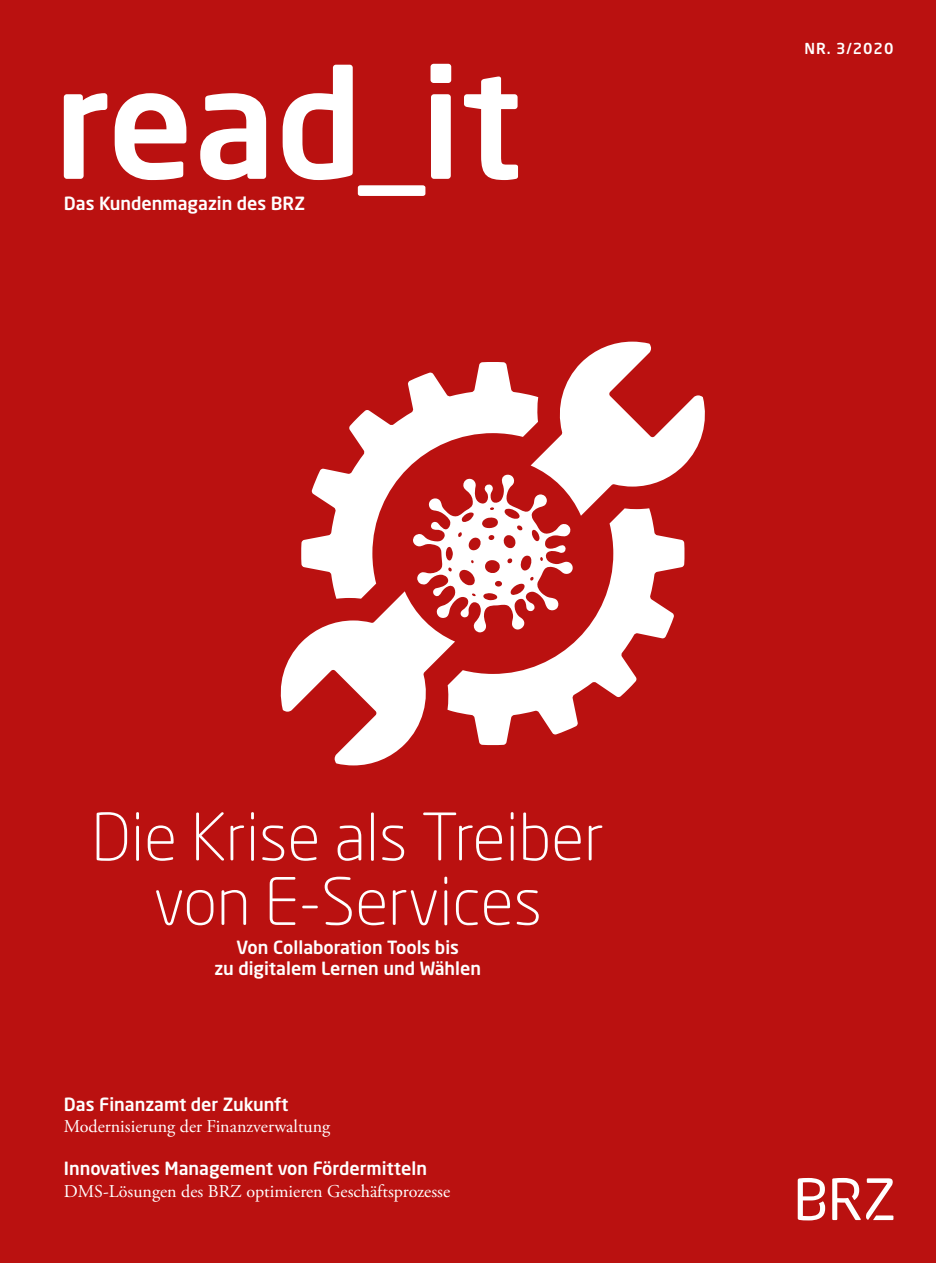
<style>
.page{position:relative;width:936px;height:1263px;background:#fff}
.page>*{position:absolute;margin:0;border:0;box-sizing:border-box;transform-origin:0 0}
.HEADLINE_GR{font:300 64.5px/64.5px "Neo Sans Pro";color:#fff;text-align:center}
.HEADLINE_KL{font:18px/21.6px "Adobe Garamond Pro";color:#fff}
.HEADLINE_GR-2{font:500 18px/21px "Neo Sans Pro";color:#fff;text-align:center}
.t1{font:500 15px "Neo Sans Pro";letter-spacing:.06em;color:#fff}
.s1{font-family:"Neo Sans Pro";font-weight:500}
</style>
<div class="page">
<div style="left:0;top:0;width:935px;height:1263px;background:#ba1110"></div>
<svg style="left:64px;top:64px;width:454px;height:132px"></svg>
<svg style="left:280px;top:342px;width:425px;height:423px"></svg>
<svg style="left:797px;top:1178px;width:96px;height:42px"></svg>
<p class="HEADLINE_GR-2" style="left:64px;top:192px;width:242px">Das Kundenmagazin des BRZ</p>
<p class="t1" style="left:804px;top:39px;width:90px">NR. 3/2020</p>
<h1 class="HEADLINE_GR" style="left:91px;top:804px;width:514px">Die Krise als Treiber von E-Services</h1>
<h1 class="HEADLINE_GR-2" style="left:214px;top:937px;width:268px">Von Collaboration Tools bis<br>zu digitalem Lernen und Wählen</h1>
<h2 class="HEADLINE_KL" style="left:64px;top:1095px;width:268px"><span class="s1">Das Finanzamt der Zukunft<br></span>Modernisierung der Finanzverwaltung</h2>
<h2 class="HEADLINE_KL" style="left:64px;top:1159px;width:388px"><span class="s1">Innovatives Management von Fördermitteln<br></span>DMS-Lösungen des BRZ optimieren Geschäftsprozesse</h2>
</div>
